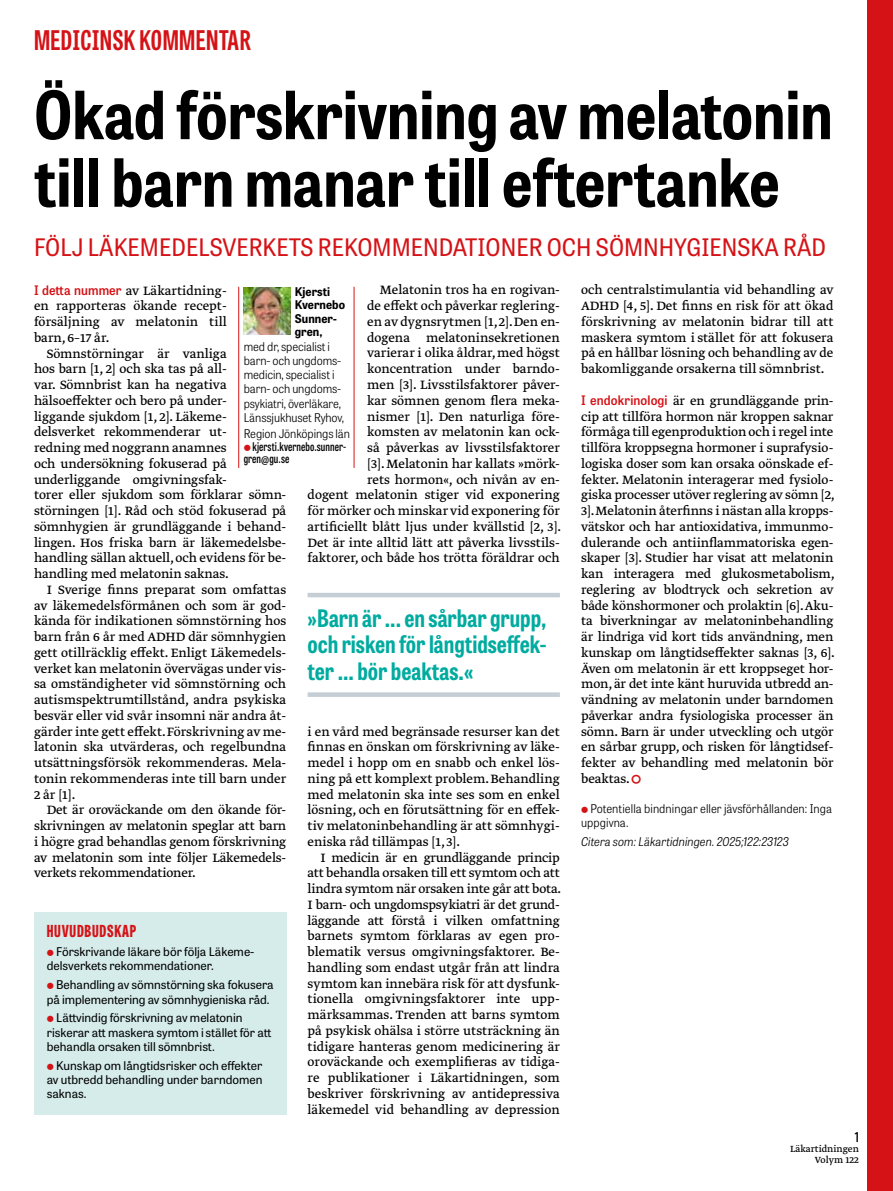
<style>
.page{position:relative;width:893px;height:1191px;background:#fff}
.page>*{position:absolute;margin:0;border:0;box-sizing:border-box;transform-origin:0 0}
.t1{font:700 semi-condensed 66px/67.5px "Tablet Gothic";color:#000}
.t2{font:700 27px "Tablet Gothic Compressed";letter-spacing:.02em;color:#d51317}
.t3{font:700 24px/26.2px "Tablet Gothic Condensed";color:#00aba0;text-align:justify}
.t4{font:24px "Tablet Gothic Narrow";color:#d51317}
.t5{font:800 16.5px "Tablet Gothic Compressed";letter-spacing:.045em;color:#d51317}
.t6{font:14.25px/15.8px "Greta Text Pro Regular Min";letter-spacing:-.005em;color:#000;text-align:justify}
.t7{font:600 13.5px "Tablet Gothic Condensed";color:#000}
.t8{font:12px/14.4px "Tablet Gothic";color:#000}
.t9{font:300 12px/14.2px "Tablet Gothic Narrow";letter-spacing:-.01em;color:#000}
.t10{font:italic 300 12px "Tablet Gothic Narrow";color:#000}
.t11{font:600 12px/12px "Tablet Gothic Compressed";letter-spacing:.01em;color:#000}
.t12{font:700 12px/13.5px "Tablet Gothic Narrow";letter-spacing:.005em;color:#000}
.t13{font:10.5px/10.5px "Greta Text Pro";color:#000;text-align:right}
.s1{font-family:"Tablet Gothic Narrow";font-weight:600;font-size:13.05px;color:#d51317}
.s2{color:#d51317}
</style>
<div class="page">
<div style="left:867px;top:0;width:26px;height:1191px;background:#d51317"></div>
<div style="left:34px;top:912px;width:252px;height:202px;background:#d5eceb"></div>
<hr style="left:308px;top:593px;width:252px;height:4px;background:#c4ced4">
<div style="left:308px;top:692px;width:252px;height:5px;background:#c4ced4"></div>
<hr style="left:238px;top:287px;width:1px;height:181px;background:#d51317">
<hr style="left:354px;top:287px;width:1px;height:181px;background:#d51317">
<img style="left:244px;top:287px;width:47px;height:47px">
<h2 class="t2" style="left:34px;top:22px;width:218px">MEDICINSK KOMMENTAR</h2>
<h1 class="t1" style="left:34px;top:79px;width:800px">Ökad förskrivning av melatonin till barn manar till eftertanke</h1>
<h3 class="t4" style="left:34px;top:231px;width:793px">FÖLJ LÄKEMEDELSVERKETS REKOMMENDATIONER OCH SÖMNHYGIENSKA RÅD</h3>
<p class="t12" style="left:295px;top:284px;width:52px">Kjersti<br>Kvernebo<br>Sunner&shy;gren,</p>
<p class="t9" style="left:244px;top:339px;width:102px">med dr, specialist i barn- och ungdoms&shy;medicin, specialist i barn- och ungdoms&shy;psykiatri, överläkare,<br>Länssjukhuset Ryhov,</p>
<p class="t9" style="left:244px;top:426px;width:108px">Region Jönköpings län</p>
<p class="t11" style="left:244px;top:440px;width:104px;text-indent:9px">kjersti.kvernebo.sunner&shy;gren@gu.se</p>
<p class="t6" style="left:581px;top:283px;width:254px">och centralstimulantia vid behandling av ADHD [4, 5]. Det finns en risk för att ökad förskrivning av melatonin bidrar till att maskera symtom i stället för att fokusera på en hållbar lösning och behandling av de bakomliggande orsakerna till sömnbrist.</p>
<p class="t6" style="left:581px;top:393px;width:255px"><span class="s1">I endokrinologi</span> är en grundläggande prin&shy;cip att tillföra hormon när kroppen saknar förmåga till egenproduktion och i regel inte tillföra kroppsegna hormoner i suprafysio&shy;logiska doser som kan orsaka oönskade ef&shy;fekter. Melatonin interagerar med fysiolo&shy;giska processer utöver reglering av sömn [2, 3]. Melatonin återfinns i nästan alla kropps&shy;vätskor och har antioxidativa, immunmo&shy;dulerande och antiinflammatoriska egen&shy;skaper [3]. Studier har visat att melatonin kan interagera med glukosmetabolism, reglering av blodtryck och sekretion av både könshormoner och prolaktin [6]. Aku&shy;ta biverkningar av melatoninbehandling är lindriga vid kort tids användning, men kunskap om långtidseffekter saknas [3, 6].<br>Även om melatonin är ett kroppseget hor&shy;mon, är det inte känt huruvida utbredd an&shy;vändning av melatonin under barndomen påverkar andra fysiologiska processer än sömn. Barn är under utveckling och utgör en sårbar grupp, och risken för långtidsef&shy;fekter av behandling med melatonin bör beaktas. <span class="s2">▲</span></p>
<p class="t9" style="left:581px;top:801px;width:253px;text-indent:9px">Potentiella bindningar eller jävsförhållanden: Inga uppgivna.</p>
<p class="t10" style="left:581px;top:833px;width:209px">Citera som: Läkartidningen. 2025;122:23123</p>
<p class="t6" style="left:308px;top:283px;width:255px;text-align:right">Melatonin tros ha en rogivan-<br>de effekt och påverkar reglering-<br>en av dygnsrytmen [1, 2]. Den en-<br>dogena melatoninsekretionen<br>varierar i olika åldrar, med högst koncentration under barndo-<br>men [3]. Livsstilsfaktorer påver-<br>kar sömnen genom flera meka-<br>nismer [1]. Den naturliga före-<br>komsten av melatonin kan ock-<br>så påverkas av livsstilsfaktorer<br>[3]. Melatonin har kallats »mörk-<br>rets hormon«, och nivån av en-<br>dogent melatonin stiger vid exponering för mörker och minskar vid exponering för artificiellt blått ljus under kvällstid [2, 3].<br>Det är inte alltid lätt att påverka livsstils&shy;faktorer, och både hos trötta föräldrar och</p>
<p class="t6" style="left:34px;top:283px;width:194px"><span class="s1">I detta nummer</span> av Läkartidning&shy;en rapporteras ökande recept&shy;försäljning av melatonin till barn, 6–17 år.</p>
<p class="t6" style="left:34px;top:346px;width:254px;text-align:left;text-indent:13px">Sömnstörningar är vanliga<br>hos barn [1, 2] och ska tas på all-<br>var. Sömnbrist kan ha negativa hälsoeffekter och bero på under-<br>liggande sjukdom [1, 2]. Läkeme&shy;delsverket rekommenderar ut-<br>redning med noggrann anamnes<br>och undersökning fokuserad på underliggande omgivningsfak-<br>torer eller sjukdom som förklarar sömn&shy;störningen [1]. Råd och stöd fokuserad på sömnhygien är grundläggande i behand&shy;lingen. Hos friska barn är läkemedelsbe&shy;handling sällan aktuell, och evidens för be&shy;handling med melatonin saknas.</p>
<p class="t6" style="left:34px;top:582px;width:254px;text-indent:13px">I Sverige finns preparat som omfattas av läkemedelsförmånen och som är god&shy;kända för indikationen sömnstörning hos barn från 6 år med ADHD där sömnhygien gett otillräcklig effekt. Enligt Läkemedels&shy;verket kan melatonin övervägas under vis&shy;sa omständigheter vid sömnstörning och autismspektrumtillstånd, andra psykiska besvär eller vid svår insomni när andra åt&shy;gärder inte gett effekt. Förskrivning av me&shy;latonin ska utvärderas, och regelbundna utsättningsförsök rekommenderas. Mela&shy;tonin rekommenderas inte till barn under 2 år [1].</p>
<p class="t6" style="left:34px;top:803px;width:254px;text-indent:13px">Det är oroväckande om den ökande för&shy;skrivningen av melatonin speglar att barn i högre grad behandlas genom förskrivning av melatonin som inte följer Läkemedels&shy;verkets rekommendationer.</p>
<h3 class="t3" style="left:308px;top:604px;width:240px">»Barn är ... en sårbar grupp, och risken för långtidseffek&shy;ter ... bör beaktas.«</h3>
<p class="t6" style="left:308px;top:724px;width:254px">i en vård med begränsade resurser kan det finnas en önskan om förskrivning av läke&shy;medel i hopp om en snabb och enkel lös&shy;ning på ett komplext problem. Behandling med melatonin ska inte ses som en enkel lösning, och en förutsättning för en effek&shy;tiv melatoninbehandling är att sömnhygi&shy;eniska råd tillämpas [1, 3].</p>
<p class="t6" style="left:308px;top:850px;width:255px;text-indent:13px">I medicin är en grundläggande princip att behandla orsaken till ett symtom och att lindra symtom när orsaken inte går att bota.<br>I barn- och ungdomspsykiatri är det grund&shy;läggande att förstå i vilken omfattning barnets symtom förklaras av egen pro&shy;blematik versus omgivningsfaktorer. Be&shy;handling som endast utgår från att lindra symtom kan innebära risk för att dysfunk&shy;tionella omgivningsfaktorer inte upp&shy;märksammas. Trenden att barns symtom på psykisk ohälsa i större utsträckning än tidigare hanteras genom medicinering är oroväckande och exemplifieras av tidiga&shy;re publikationer i Läkartidningen, som beskriver förskrivning av antidepressiva läkemedel vid behandling av depression</p>
<p class="t5" style="left:47px;top:919px;width:91px">HUVUDBUDSKAP</p>
<p class="t8" style="left:47px;top:944px;width:209px;text-indent:9px">Förskrivande läkare bör följa Läkeme&shy;delsverkets rekommendationer.</p>
<p class="t8" style="left:47px;top:977px;width:228px;text-indent:9px">Behandling av sömnstörning ska fokusera på implementering av sömnhygieniska råd.</p>
<p class="t8" style="left:47px;top:1010px;width:226px;text-indent:9px">Lättvindig förskrivning av melatonin riskerar att maskera symtom i stället för att behandla orsaken till sömnbrist.</p>
<p class="t8" style="left:47px;top:1057px;width:217px;text-align:justify;text-indent:9px">Kunskap om långtidsrisker och effekter av utbredd behandling under barndomen saknas.</p>
<p class="t7" style="left:855px;top:1127px;width:6px">1</p>
<p class="t13" style="left:790px;top:1144px;width:70px">Läkartidningen<br>Volym 122</p>
</div>
